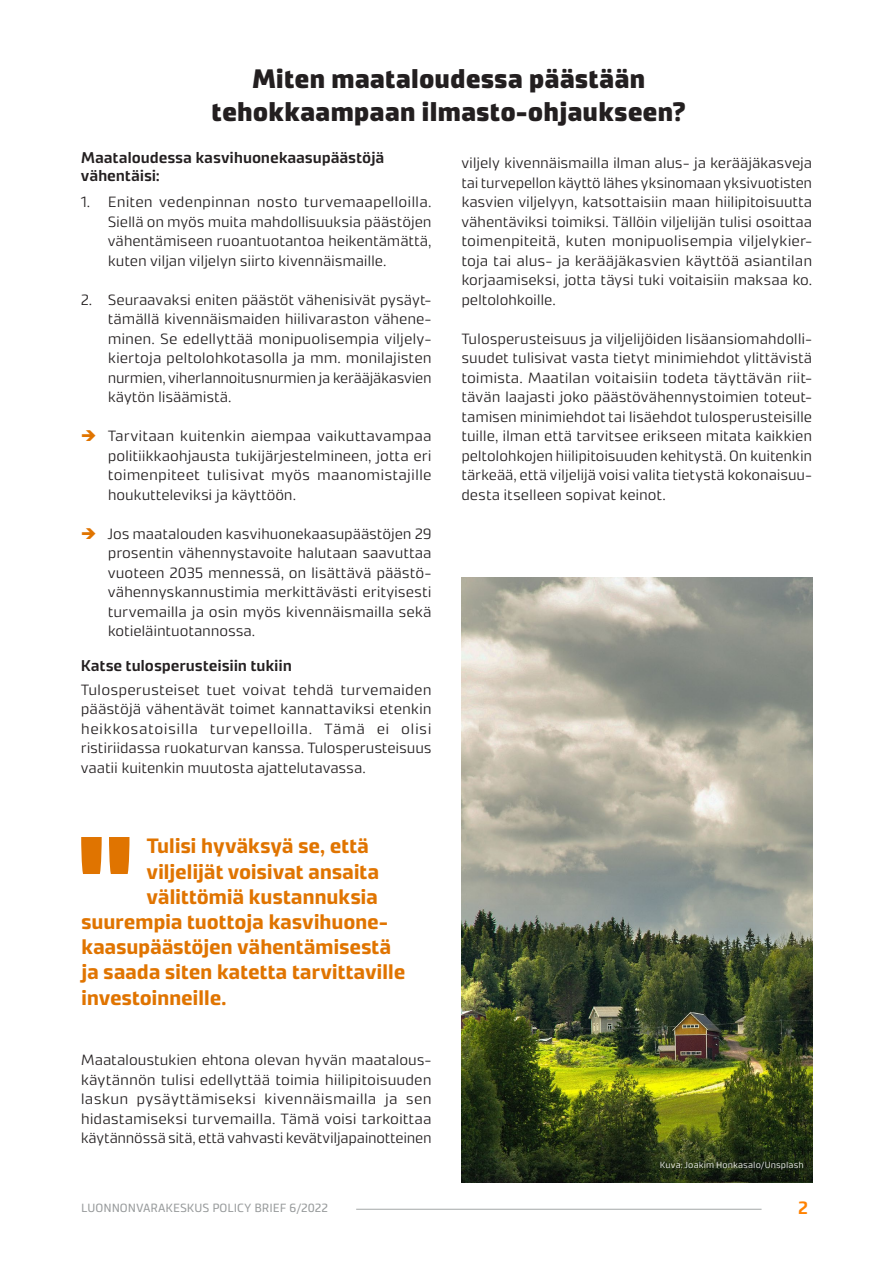
<style>
.page{position:relative;width:893px;height:1263px;background:#fff}
.page>*{position:absolute;margin:0;border:0;box-sizing:border-box;transform-origin:0 0}
.t1{font:900 27px/33px "Accura";letter-spacing:-.005em;color:#231f20;text-align:center}
.t2{font:700 21px "Accura";letter-spacing:-.015em;color:#e07400}
.t3{font:600 18px "Accura";color:#ff8200}
.valiotsikko{font:600 15.75px/18px "Accura";letter-spacing:-.01em;color:#231f20}
.leipis{font:300 15px/19.5px "Accura";letter-spacing:-.01em;color:#231f20;text-align:justify}
.t4{font:12px "Accura";color:#989b9c}
.t5{font:300 9px "Accura";letter-spacing:.01em;color:#fff}
</style>
<div class="page">
<svg style="left:81px;top:837px;width:48px;height:37px"></svg>
<img style="left:461px;top:578px;width:351px;height:604px">
<hr style="left:356px;top:1209px;width:406px;height:1px;background:#a4a7a8">
<h1 class="t1" style="left:211px;top:62px;width:476px">Miten maataloudessa päästään tehokkaampaan ilmasto-ohjaukseen?</h1>
<p class="valiotsikko" style="left:81px;top:148px;width:305px">Maataloudessa kasvihuonekaasupäästöjä vähentäisi:</p>
<p class="leipis" style="left:108px;top:192px;width:325px;text-indent:-27px">1. Eniten vedenpinnan nosto turvemaapelloilla.<br>Siellä on myös muita mahdollisuuksia päästöjen vähentämiseen ruoantuotantoa heikentämättä, kuten viljan viljelyn siirto kivennäismaille.</p>
<p class="leipis" style="left:108px;top:289px;width:325px;text-indent:-27px">2. Seuraavaksi eniten päästöt vähenisivät pysäyt&shy;tämällä kivennäismaiden hiilivaraston vähene&shy;minen. Se edellyttää monipuolisempia viljely&shy;kiertoja peltolohkotasolla ja mm. monilajisten nurmien, viherlannoitusnurmien ja kerääjäkasvien käytön lisäämistä.</p>
<p class="leipis" style="left:108px;top:426px;width:325px">Tarvitaan kuitenkin aiempaa vaikuttavampaa politiikkaohjausta tukijärjestelmineen, jotta eri toimenpiteet tulisivat myös maanomistajille houkutteleviksi ja käyttöön.</p>
<p class="leipis" style="left:108px;top:523px;width:325px">Jos maatalouden kasvihuonekaasupäästöjen 29 prosentin vähennystavoite halutaan saavuttaa vuoteen 2035 mennessä, on lisättävä päästö&shy;vähennyskannustimia merkittävästi erityisesti turvemailla ja osin myös kivennäismailla sekä kotieläintuotannossa.</p>
<p class="valiotsikko" style="left:81px;top:656px;width:213px">Katse tulosperusteisiin tukiin</p>
<p class="leipis" style="left:81px;top:679px;width:352px">Tulosperusteiset tuet voivat tehdä turvemaiden päästöjä vähentävät toimet kannattaviksi etenkin heikkosatoisilla turvepelloilla. Tämä ei olisi ristiriidassa ruokaturvan kanssa. Tulosperusteisuus vaatii kuitenkin muutosta ajattelutavassa.</p>
<h2 class="t2" style="left:146px;top:833px;width:224px">Tulisi hyväksyä se, että</h2>
<h2 class="t2" style="left:146px;top:858px;width:234px">viljelijät voisivat ansaita</h2>
<h2 class="t2" style="left:146px;top:884px;width:233px">välittömiä kustannuksia</h2>
<h2 class="t2" style="left:81px;top:909px;width:308px">suurempia tuottoja kasvihuone-</h2>
<h2 class="t2" style="left:81px;top:934px;width:312px">kaasupäästöjen vähentämisestä</h2>
<h2 class="t2" style="left:81px;top:959px;width:326px">ja saada siten katetta tarvittaville</h2>
<h2 class="t2" style="left:81px;top:984px;width:147px">investoinneille.</h2>
<p class="leipis" style="left:81px;top:1050px;width:352px">Maataloustukien ehtona olevan hyvän maatalous&shy;käytännön tulisi edellyttää toimia hiilipitoisuuden laskun pysäyttämiseksi kivennäismailla ja sen hidastamiseksi turvemailla. Tämä voisi tarkoittaa käytännössä sitä, että vahvasti kevätviljapainotteinen</p>
<p class="leipis" style="left:461px;top:153px;width:352px">viljely kivennäismailla ilman alus- ja kerääjäkasveja tai turvepellon käyttö lähes yksinomaan yksivuotisten kasvien viljelyyn, katsottaisiin maan hiilipitoisuutta vähentäviksi toimiksi. Tällöin viljelijän tulisi osoittaa toimenpiteitä, kuten monipuolisempia viljelykier&shy;toja tai alus- ja kerääjäkasvien käyttöä asiantilan korjaamiseksi, jotta täysi tuki voitaisiin maksaa ko. peltolohkoille.</p>
<p class="leipis" style="left:461px;top:328px;width:352px">Tulosperusteisuus ja viljelijöiden lisäansiomahdolli&shy;suudet tulisivat vasta tietyt minimiehdot ylittävistä toimista. Maatilan voitaisiin todeta täyttävän riit&shy;tävän laajasti joko päästövähennystoimien toteut&shy;tamisen minimiehdot tai lisäehdot tulosperusteisille tuille, ilman että tarvitsee erikseen mitata kaikkien peltolohkojen hiilipitoisuuden kehitystä. On kuitenkin tärkeää, että viljelijä voisi valita tietystä kokonaisuu&shy;desta itselleen sopivat keinot.</p>
<p class="t5" style="left:660px;top:1160px;width:145px">Kuva: Joakim Honkasalo/Unsplash</p>
<p class="t4" style="left:81px;top:1200px;width:248px">LUONNONVARAKESKUS POLICY BRIEF 6/2022</p>
<p class="t3" style="left:798px;top:1197px;width:11px">2</p>
</div>
